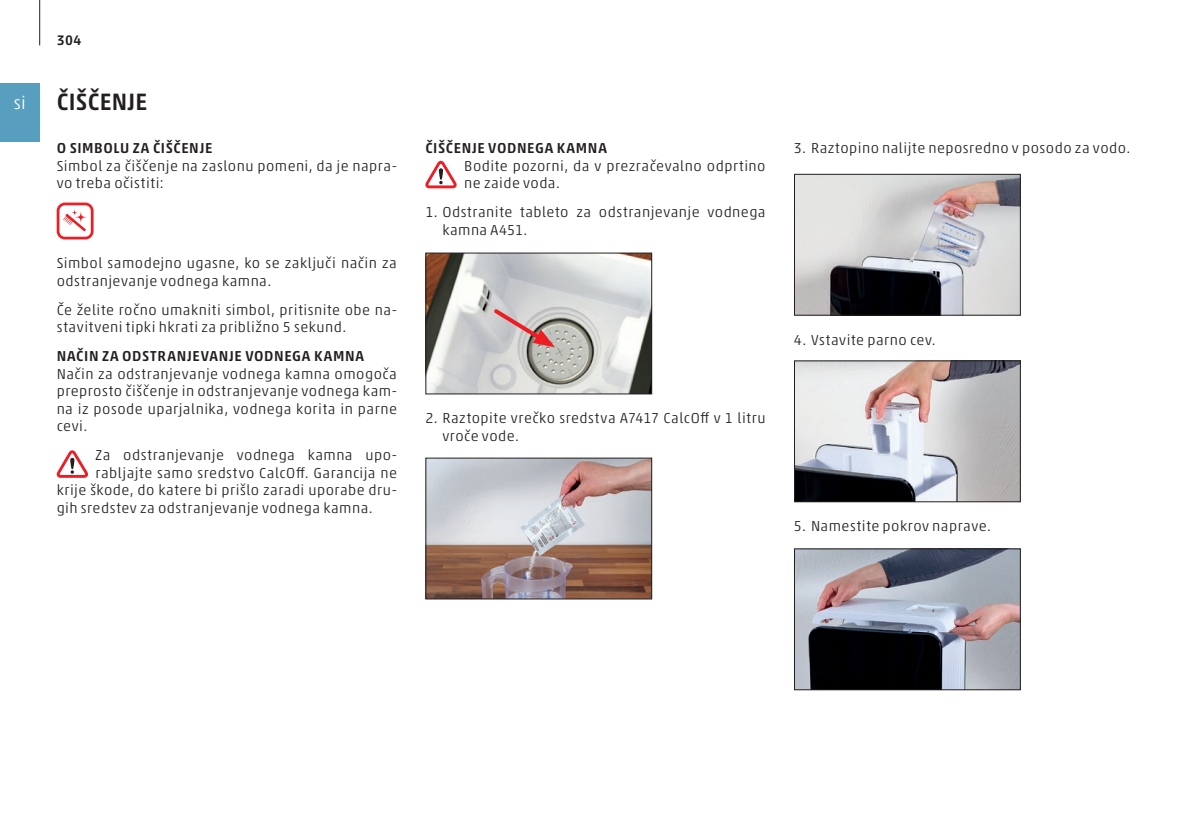
<style>
.page{position:relative;width:1191px;height:840px;background:#fff}
.page>*{position:absolute;margin:0;border:0;box-sizing:border-box;transform-origin:0 0}
.Seitentitel{font:500 24px "Akko W1 G";letter-spacing:.01em;color:#231f20}
.t1{font:300 18px "Akko W1 G";color:#fff}
.Einzug{font:300 14.6px/17.6px "Akko W1 G";letter-spacing:.035em;color:#231f20}
.Einzug_Symbol{font:300 14.6px/17.6px "Akko W1 G";letter-spacing:.035em;color:#231f20}
.Untertitel{font:500 14.6px "Akko W1 G";letter-spacing:.04em;color:#231f20}
.t2{font:500 14px "Akko W1 G";color:#231f20}
</style>
<div class="page">
<hr style="left:39px;top:0;width:1px;height:45px;background:#231f20">
<div style="left:0;top:83px;width:40px;height:59px;background:#589ebf"></div>
<svg style="left:57px;top:202px;width:37px;height:37px"></svg>
<svg style="left:57px;top:450px;width:31px;height:27px"></svg>
<svg style="left:425px;top:161px;width:32px;height:27px"></svg>
<img style="left:427px;top:254px;width:223px;height:138px">
<div style="left:425px;top:252px;width:227px;height:142px;border:1px solid #231f20"></div>
<svg style="left:490px;top:305px;width:65px;height:42px;background:#c8adad"></svg>
<img style="left:427px;top:459px;width:223px;height:138px">
<div style="left:425px;top:457px;width:227px;height:142px;border:1px solid #231f20"></div>
<img style="left:796px;top:176px;width:222px;height:137px">
<div style="left:794px;top:174px;width:226px;height:141px;border:1px solid #231f20"></div>
<img style="left:796px;top:362px;width:222px;height:138px">
<div style="left:794px;top:360px;width:226px;height:142px;border:1px solid #231f20"></div>
<img style="left:796px;top:550px;width:222px;height:138px">
<div style="left:794px;top:548px;width:226px;height:142px;border:1px solid #231f20"></div>
<p class="t2" style="left:57px;top:30px;width:26px">304</p>
<p class="t1" style="left:14px;top:89px;width:14px">si</p>
<p class="Seitentitel" style="left:57px;top:84px;width:92px">ČIŠČENJE</p>
<p class="Untertitel" style="left:57px;top:137px;width:157px">O SIMBOLU ZA ČIŠČENJE</p>
<p class="Einzug" style="left:57px;top:156px;width:342px">Simbol za čiščenje na zaslonu pomeni, da je napra&shy;vo treba očistiti:</p>
<p class="Einzug" style="left:57px;top:253px;width:342px">Simbol samodejno ugasne, ko se zaključi način za odstranjevanje vodnega kamna.</p>
<p class="Einzug" style="left:57px;top:300px;width:342px">Če želite ročno umakniti simbol, pritisnite obe na&shy;stavitveni tipki hkrati za približno 5 sekund.</p>
<p class="Untertitel" style="left:57px;top:345px;width:309px">NAČIN ZA ODSTRANJEVANJE VODNEGA KAMNA</p>
<p class="Einzug" style="left:57px;top:364px;width:342px;text-align:justify">Način za odstranjevanje vodnega kamna omogoča preprosto čiščenje in odstranjevanje vodnega kam&shy;na iz posode uparjalnika, vodnega korita in parne cevi.</p>
<p class="Einzug_Symbol" style="left:96px;top:445px;width:303px">Za odstranjevanje vodnega kamna upo-</p>
<p class="Einzug_Symbol" style="left:96px;top:463px;width:303px">rabljajte samo sredstvo CalcOff. Garancija ne</p>
<p class="Einzug_Symbol" style="left:57px;top:480px;width:342px">krije škode, do katere bi prišlo zaradi uporabe dru-</p>
<p class="Einzug_Symbol" style="left:57px;top:498px;width:317px">gih sredstev za odstranjevanje vodnega kamna.</p>
<p class="Untertitel" style="left:425px;top:137px;width:183px">ČIŠČENJE VODNEGA KAMNA</p>
<p class="Einzug_Symbol" style="left:464px;top:156px;width:303px">Bodite pozorni, da v prezračevalno odprtino ne zaide voda.</p>
<p class="Einzug" style="left:442px;top:202px;width:325px;text-indent:-17px">1. Odstranite tableto za odstranjevanje vodnega kamna A451.</p>
<p class="Einzug" style="left:442px;top:408px;width:325px;text-indent:-17px">2. Raztopite vrečko sredstva A7417 CalcOff v 1 litru vroče vode.</p>
<p class="Einzug" style="left:794px;top:138px;width:338px">3. Raztopino nalijte neposredno v posodo za vodo.</p>
<p class="Einzug" style="left:794px;top:329px;width:143px">4. Vstavite parno cev.</p>
<p class="Einzug" style="left:794px;top:516px;width:198px">5. Namestite pokrov naprave.</p>
</div>
